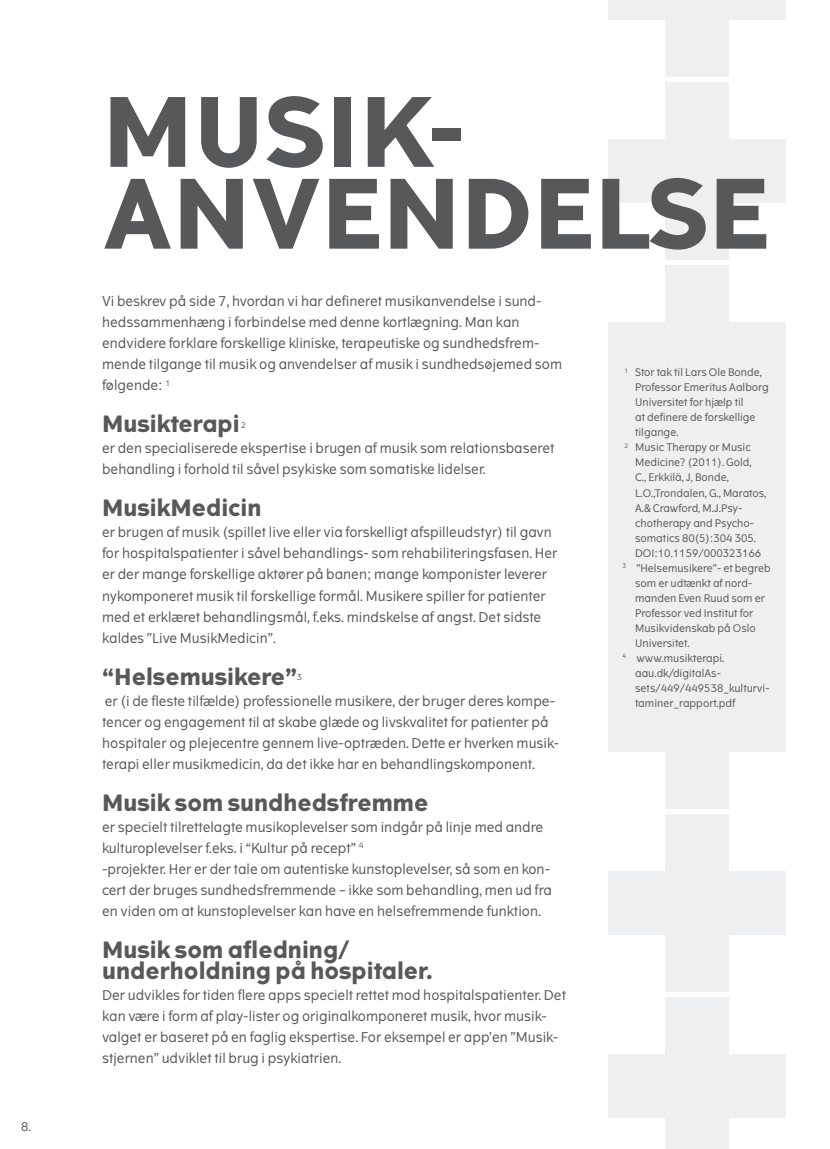
<style>
.page{position:relative;width:830px;height:1149px;background:#fff}
.page>*{position:absolute;margin:0;border:0;box-sizing:border-box;transform-origin:0 0}
.Overskrift{font:700 95.25px "The Wave";color:#57585a}
.Brød_uden_indryk{font:700 22.5px "The Wave";color:#57585a}
.Brød_uden_indryk-2{font:13.5px/21px "The Wave";color:#57585a}
.t1{font:12px "The Wave";color:#57585a}
.Brød_uden_indryk-3{font:10.5px/15px "The Wave";color:#57585a}
.Brød_uden_indryk-4{font:7.8px "The Wave";color:#57585a}
</style>
<div class="page">
<div style="left:608px;top:354px;width:177px;height:354px;background:#edeff0"></div>
<div style="left:664px;top:0;width:64px;height:77px;background:#edeff0"></div>
<div style="left:608px;top:0;width:177px;height:20px;background:#edeff0"></div>
<div style="left:664px;top:82px;width:64px;height:177px;background:#edeff0"></div>
<div style="left:608px;top:139px;width:177px;height:64px;background:#edeff0"></div>
<div style="left:664px;top:265px;width:64px;height:177px;background:#edeff0"></div>
<div style="left:608px;top:322px;width:177px;height:64px;background:#edeff0"></div>
<div style="left:664px;top:631px;width:64px;height:177px;background:#edeff0"></div>
<div style="left:608px;top:687px;width:177px;height:64px;background:#edeff0"></div>
<div style="left:664px;top:814px;width:64px;height:177px;background:#edeff0"></div>
<div style="left:608px;top:870px;width:177px;height:64px;background:#edeff0"></div>
<div style="left:664px;top:996px;width:64px;height:152px;background:#edeff0"></div>
<div style="left:608px;top:1053px;width:177px;height:64px;background:#edeff0"></div>
<p class="t1" style="left:21px;top:1118px;width:11px">8.</p>
<p class="Overskrift" style="left:102px;top:71px;width:364px">MUSIK-</p>
<p class="Overskrift" style="left:102px;top:153px;width:668px">ANVENDELSE</p>
<p class="Brød_uden_indryk-2" style="left:102px;top:291px;width:461px">Vi beskrev på side 7, hvordan vi har defineret musikanvendelse i sund&shy;hedssammenhæng i forbindelse med denne kortlægning. Man kan endvidere forklare forskellige kliniske, terapeutiske og sundhedsfrem&shy;mende tilgange til musik og anvendelser af musik i sundhedsøjemed som følgende: <sup>1</sup></p>
<p class="Brød_uden_indryk" style="left:102px;top:409px;width:139px">Musikterapi</p>
<p class="Brød_uden_indryk-4" style="left:241px;top:420px;width:6px">2</p>
<p class="Brød_uden_indryk-2" style="left:102px;top:438px;width:453px">er den specialiserede ekspertise i brugen af musik som relationsbaseret behandling i forhold til såvel psykiske som somatiske lidelser.</p>
<p class="Brød_uden_indryk" style="left:102px;top:493px;width:161px">MusikMedicin</p>
<p class="Brød_uden_indryk-2" style="left:102px;top:522px;width:456px">er brugen af musik (spillet live eller via forskelligt afspilleudstyr) til gavn for hospitalspatienter i såvel behandlings- som rehabiliteringsfasen. Her er der mange forskellige aktører på banen; mange komponister leverer nykomponeret musik til forskellige formål. Musikere spiller for patienter med et erklæret behandlingsmål, f.eks. mindskelse af angst. Det sidste kaldes ”Live MusikMedicin”.</p>
<p class="Brød_uden_indryk" style="left:102px;top:661px;width:196px">“Helsemusikere”</p>
<p class="Brød_uden_indryk-4" style="left:297px;top:672px;width:6px">3</p>
<p class="Brød_uden_indryk-2" style="left:102px;top:690px;width:458px">er (i de fleste tilfælde) professionelle musikere, der bruger deres kompe&shy;tencer og engagement til at skabe glæde og livskvalitet for patienter på hospitaler og plejecentre gennem live-optræden. Dette er hverken musik&shy;terapi eller musikmedicin, da det ikke har en behandlingskomponent.</p>
<p class="Brød_uden_indryk" style="left:102px;top:787px;width:327px">Musik som sundhedsfremme</p>
<p class="Brød_uden_indryk-2" style="left:102px;top:816px;width:451px">er specielt tilrettelagte musikoplevelser som indgår på linje med andre kulturoplevelser f.eks. i “Kultur på recept” <sup>4<br></sup>-projekter. Her er der tale om autentiske kunstoplevelser, så som en kon&shy;cert der bruges sundhedsfremmende – ikke som behandling, men ud fra en viden om at kunstoplevelser kan have en helsefremmende funktion.</p>
<p class="Brød_uden_indryk" style="left:102px;top:934px;width:249px">Musik som afledning/</p>
<p class="Brød_uden_indryk" style="left:102px;top:955px;width:332px">underholdning på hospitaler.</p>
<p class="Brød_uden_indryk-2" style="left:102px;top:984px;width:465px">Der udvikles for tiden flere apps specielt rettet mod hospitalspatienter. Det kan være i form af play-lister og originalkomponeret musik, hvor musik&shy;valget er baseret på en faglig ekspertise. For eksempel er app’en ”Musik&shy;stjernen” udviklet til brug i psykiatrien.</p>
<p class="Brød_uden_indryk-3" style="left:634px;top:365px;width:135px;text-indent:-11px"><sup>1</sup> Stor tak til Lars Ole Bonde,<br>Professor Emeritus Aalborg<br>Universitet for hjælp til<br>at definere de forskellige tilgange.</p>
<p class="Brød_uden_indryk-3" style="left:634px;top:440px;width:133px;text-indent:-11px"><sup>2</sup> Music Therapy or Music<br>Medicine? (2011). Gold,<br>C., Erkkilä, J, Bonde,<br>L.O.,Trondalen, G., Maratos,<br>A.&amp; Crawford, M.J.Psy&shy;chotherapy and Psycho&shy;somatics 80(5):304 305.<br>DOI:10.1159/000323166</p>
<p class="Brød_uden_indryk-3" style="left:634px;top:560px;width:137px;text-indent:-13px"><sup>3</sup> ”Helsemusikere”- et begreb som er udtænkt af nord&shy;manden Even Ruud som er<br>Professor ved Institut for<br>Musikvidenskab på Oslo<br>Universitet.</p>
<p class="Brød_uden_indryk-3" style="left:634px;top:650px;width:136px;text-indent:-13px"><sup>4</sup> www.musikterapi. aau.dk/digitalAs&shy;sets/449/449538_kulturvi&shy;taminer_rapport.pdf</p>
</div>
